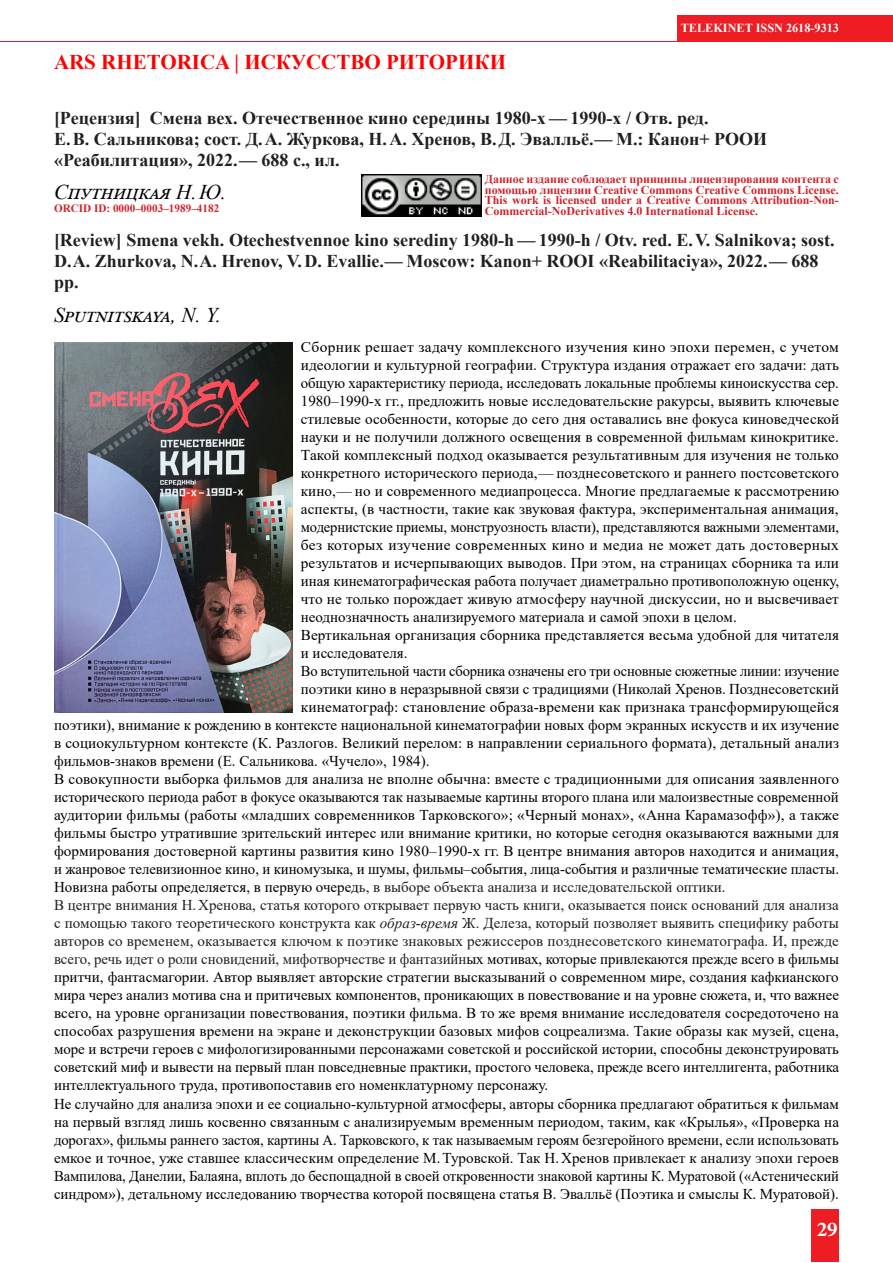
<style>
.page{position:relative;width:893px;height:1263px;background:#fff}
.page>*{position:absolute;margin:0;border:0;box-sizing:border-box;transform-origin:0 0}
.раздел_итог_красный{font:700 21px "Times New Roman";color:#f00}
.ФИО_автора_курсив{font:italic 21px "Times New Roman";color:#000}
.ФИО_автора_курсив-2{font:italic 21px "Times New Roman";letter-spacing:.09em;color:#000}
.t1{font:700 21px "Minion Pro";color:#fff}
.Аннотация_и_пр__подз{font:700 18px/21px "Times New Roman";color:#231f20}
.основной_текст_х{font:15px/18px "Times New Roman";color:#000;text-align:justify}
.основной_текст_х-2{font:15px "Times New Roman";color:#231f20}
.t2{font:700 12.3px "Times New Roman";color:#fff}
.подпись_к_иллюстр{font:700 12px/10.5px "Times New Roman";color:#d1232a}
.подпись_к_иллюстр-2{font:700 11.25px "Times New Roman";color:#d1232a}
.s1{color:#000}
.s2{color:#231f20}
.s3{font-style:italic;color:#231f20}
</style>
<div class="page">
<div style="left:811px;top:1210px;width:27px;height:52px;background:#ee1d23"></div>
<div style="left:678px;top:16px;width:215px;height:26px;background:#ee1d23"></div>
<hr style="left:0;top:41px;width:893px;height:1px;background:#ee1d23">
<img style="left:54px;top:342px;width:238px;height:370px">
<img style="left:361px;top:174px;width:121px;height:43px">
<p class="t2" style="left:681px;top:19px;width:160px">TELEKINET ISSN 2618-9313</p>
<p class="раздел_итог_красный" style="left:54px;top:46px;width:453px">ARS RHETORICA | ИСКУССТВО РИТОРИКИ</p>
<p class="Аннотация_и_пр__подз" style="left:54px;top:107px;width:715px">[Рецензия] Смена вех. Отечественное кино середины 1980-х — 1990-х / Отв. ред.<br>Е.В. Сальникова; сост. Д.А. Журкова, Н.А. Хренов, В.Д. Эвалльё.— М.: Канон+ РООИ «Реабилитация», 2022. — 688 с., ил.</p>
<p class="ФИО_автора_курсив-2" style="left:54px;top:178px;width:174px">Спутницкая Н.Ю.</p>
<p class="Аннотация_и_пр__подз" style="left:54px;top:229px;width:782px">[Review] Smena vekh. Otechestvennoe kino serediny 1980-h — 1990-h / Otv. red. E.V. Salnikova; sost.<br>D.A. Zhurkova, N.A. Hrenov, V.D. Evallie.— Moscow: Kanon+ ROOI «Reabilitaciya», 2022. — 688 pp.</p>
<p class="ФИО_автора_курсив" style="left:54px;top:300px;width:168px">Sputnitskaya, N. Y.</p>
<p class="основной_текст_х" style="left:301px;top:338px;width:540px">Сборник решает задачу комплексного изучения кино эпохи перемен, с учетом идеологии и культурной географии. Структура издания отражает его задачи: дать общую характеристику периода, исследовать локальные проблемы киноискусства сер.<br>1980–1990-х гг., предложить новые исследовательские ракурсы, выявить ключевые стилевые особенности, которые до сего дня оставались вне фокуса киноведческой науки и не получили должного освещения в современной фильмам кинокритике.<br>Такой комплексный подход оказывается результативным для изучения не только конкретного исторического периода,— позднесоветского и раннего постсоветского кино,— но и современного медиапроцесса. Многие предлагаемые к рассмотрению аспекты, (в частности, такие как звуковая фактура, экспериментальная анимация, модернистские приемы, монструозность власти), представляются важными элементами, без которых изучение современных кино и медиа не может дать достоверных результатов и исчерпывающих выводов. При этом, на страницах сборника та или иная кинематографическая работа получает диаметрально противоположную оценку, что не только порождает живую атмосферу научной дискуссии, но и высвечивает неоднозначность анализируемого материала и самой эпохи в целом.</p>
<p class="основной_текст_х" style="left:301px;top:626px;width:540px">Вертикальная организация сборника представляется весьма удобной для читателя и исследователя.</p>
<p class="основной_текст_х" style="left:301px;top:662px;width:540px">Во вступительной части сборника означены его три основные сюжетные линии: изучение</p>
<p class="основной_текст_х" style="left:301px;top:680px;width:540px">поэтики кино в неразрывной связи с традициями (Николай Хренов. Позднесоветский</p>
<p class="основной_текст_х" style="left:301px;top:698px;width:540px">кинематограф: становление образа-времени как признака трансформирующейся</p>
<p class="основной_текст_х" style="left:54px;top:716px;width:786px">поэтики), внимание к рождению в контексте национальной кинематографии новых форм экранных искусств и их изучение</p>
<p class="основной_текст_х" style="left:54px;top:734px;width:786px">в социокультурном контексте (К. Разлогов. Великий перелом: в направлении сериального формата), детальный анализ</p>
<p class="основной_текст_х" style="left:54px;top:752px;width:377px">фильмов-знаков времени (Е. Сальникова. «Чучело», 1984).</p>
<p class="основной_текст_х" style="left:54px;top:770px;width:787px">В совокупности выборка фильмов для анализа не вполне обычна: вместе с традиционными для описания заявленного исторического периода работ в фокусе оказываются так называемые картины второго плана или малоизвестные современной аудитории фильмы (работы «младших современников Тарковского»; «Черный монах», «Анна Карамазофф»), а также фильмы быстро утратившие зрительский интерес или внимание критики, но которые сегодня оказываются важными для формирования достоверной картины развития кино 1980–1990-х гг. В центре внимания авторов находится и анимация, и жанровое телевизионное кино, и киномузыка, и шумы, фильмы–события, лица-события и различные тематические пласты.</p>
<p class="основной_текст_х-2" style="left:54px;top:877px;width:673px"><span class="s1">Новизна работы определяется, в первую очеред</span>ь, в выборе объекта анализа и исследовательской оптики.</p>
<p class="основной_текст_х" style="left:54px;top:896px;width:787px"><span class="s2">В центре внимания Н.Хренова, статья которого открывает первую часть книги, оказывается поиск оснований для анализа с помощью такого теоретического конструкта как</span> <span class="s3">образ-время</span> <span class="s2">Ж. Делеза, который позволяет выявить специфику работы авторов со временем, оказывается ключом к поэтике знаковых режиссеров позднесоветского кинематографа. И, прежде всего, речь идет о роли сновидений, мифотворчестве и фантазийн</span>ых мотивах, которые привлекаются прежде всего в фильмы притчи, фантасмагории. Автор выявляет авторские стратегии высказываний о современном мире, создания кафкианского мира через анализ мотива сна и притичевых компонентов, проникающих в повествование и на уровне сюжета, и, что важнее всего, на уровне организации повествования, поэтики фильма. В то же время внимание исследователя сосредоточено на способах разрушения времени на экране и деконструкции базовых мифов соцреализма. Такие образы как музей, сцена, море и встречи героев с мифологизированными персонажами советской и российской истории, способны деконструировать советский миф и вывести на первый план повседневные практики, простого человека, прежде всего интеллигента, работника интеллектуального труда, противопоставив его номенклатурному персонажу.</p>
<p class="основной_текст_х" style="left:54px;top:1094px;width:786px">Не случайно для анализа эпохи и ее социально-культурной атмосферы, авторы сборника предлагают обратиться к фильмам на первый взгляд лишь косвенно связанным с анализируемым временным периодом, таким, как «Крылья», «Проверка на дорогах», фильмы раннего застоя, картины А. Тарковского, к так называемым героям безгеройного времени, если использовать емкое и точное, уже ставшее классическим определение М.Туровской. Так Н.Хренов привлекает к анализу эпохи героев Вампилова, Данелии, Балаяна, вплоть до беспощадной в своей откровенности знаковой картины К. Муратовой («Астенический синдром»), детальному исследованию творчества которой посвящена статья В. Эвалльё (Поэтика и смыслы К. Муратовой).</p>
<p class="подпись_к_иллюстр" style="left:485px;top:173px;width:356px">Данное издание соблюдает принципы лицензирования контента с помощью лицензии Creative Commons Creative Commons License.</p>
<p class="подпись_к_иллюстр" style="left:485px;top:194px;width:356px">This work is licensed under a Creative Commons Attribution-Non-</p>
<p class="подпись_к_иллюстр-2" style="left:54px;top:200px;width:167px">ORCID ID: 0000–0003–1989–4182</p>
<p class="подпись_к_иллюстр" style="left:485px;top:205px;width:275px">Commercial-NoDerivatives 4.0 International License.</p>
<p class="t1" style="left:817px;top:1215px;width:22px">29</p>
</div>
